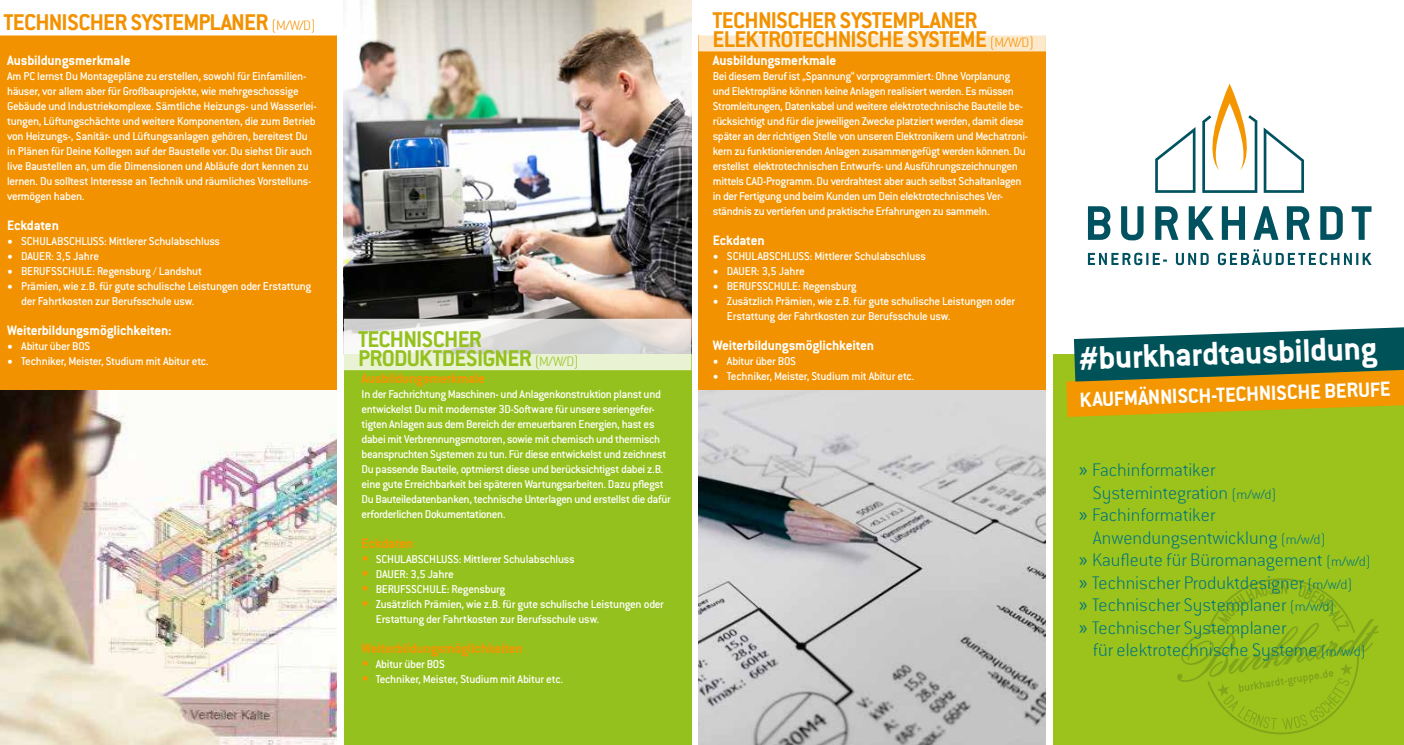
<style>
.page{position:relative;width:1404px;height:745px;background:#fff}
.page>*{position:absolute;margin:0;border:0;box-sizing:border-box;transform-origin:0 0}
.t1{font:700 36px "Conduit ITC Pro";color:#fff}
.t2{font:700 25px/18.8px "Conduit ITC Pro";letter-spacing:-.03em;color:#f39200}
.t3{font:700 25px/18.8px "Conduit ITC Pro";letter-spacing:-.03em;color:#95c11f}
.t4{font:700 22.5px "Conduit ITC Pro";color:#fff}
.t5{font:200 20px "Conduit ITC Pro";color:#00747e}
.t6{font:700 15px "Conduit ITC Pro";letter-spacing:-.01em;color:#fff}
.t7{font:700 15px "Conduit ITC Pro";letter-spacing:-.01em;color:#f49600}
.t8{font:500 12.5px/15px "Conduit ITC Pro";letter-spacing:-.025em;color:#fff}
.s1{font-weight:200;font-size:15px}
.s2{font-family:"Minion Pro";font-weight:400;font-size:15px}
.s3{font-weight:700;font-size:15px;color:#f49600}
.s4{font-family:"Myriad Pro";font-weight:400}
.s5{font-size:15px}
</style>
<div class="page">
<img style="left:344px;top:0;width:347px;height:318px">
<div style="left:344px;top:354px;width:347px;height:390px;background:#95c11f"></div>
<div style="left:0;top:35px;width:337px;height:355px;background:#f39200"></div>
<img style="left:0;top:390px;width:337px;height:354px">
<img style="left:698px;top:390px;width:347px;height:354px">
<div style="left:698px;top:35px;width:347px;height:355px;background:#f39200"></div>
<div style="left:1052px;top:354px;width:351px;height:390px;background:#9bc31c"></div>
<svg style="left:1177px;top:578px;width:201px;height:156px"></svg>
<svg style="left:1087px;top:206px;width:23px;height:34px"></svg>
<svg style="left:1121px;top:206px;width:22px;height:34px"></svg>
<svg style="left:1155px;top:206px;width:23px;height:34px"></svg>
<svg style="left:1188px;top:206px;width:25px;height:34px"></svg>
<svg style="left:1221px;top:206px;width:23px;height:34px"></svg>
<svg style="left:1253px;top:206px;width:25px;height:34px"></svg>
<svg style="left:1286px;top:206px;width:23px;height:34px"></svg>
<svg style="left:1320px;top:206px;width:22px;height:34px"></svg>
<svg style="left:1351px;top:206px;width:20px;height:34px"></svg>
<svg style="left:1263px;top:127px;width:40px;height:66px"></svg>
<svg style="left:1155px;top:127px;width:40px;height:66px"></svg>
<svg style="left:1202px;top:83px;width:55px;height:110px"></svg>
<svg style="left:1087px;top:249px;width:284px;height:16px"></svg>
<svg style="left:1066px;top:327px;width:337px;height:89px;background:#7d813e"></svg>
<div style="left:698px;top:35px;width:348px;height:16px;background:#fce9cc"></div>
<svg style="left:344px;top:318px;width:347px;height:52px"></svg>
<h2 class="t2" style="left:4px;top:13px;width:313px">TECHNISCHER SYSTEMPLANER <span class="s1">(M/W/D)</span></h2>
<p class="t6" style="left:7px;top:52px;width:125px">Ausbildungsmerkmale</p>
<p class="t8" style="left:7px;top:69px;width:311px">Am PC lernst Du Montagepläne zu erstellen, sowohl für Einfamilien&shy;häuser, vor allem aber für Großbauprojekte, wie mehrgeschossige Gebäude und Industriekomplexe. Sämtliche Heizungs- und Wasserlei&shy;tungen, Lüftungschächte und weitere Komponenten, die zum Betrieb von Heizungs-, Sanitär- und Lüftungsanlagen gehören, bereitest Du in Plänen für Deine Kollegen auf der Baustelle vor. Du siehst Dir auch live Baustellen an, um die Dimensionen und Abläufe dort kennen zu lernen. Du solltest Interesse an Technik und räumliches Vorstelluns&shy;vermögen haben.</p>
<p class="t6" style="left:7px;top:217px;width:53px">Eckdaten</p>
<p class="t8" style="left:7px;top:234px;width:214px"><span class="s2">•</span> SCHULABSCHLUSS: Mittlerer Schulabschluss</p>
<p class="t8" style="left:7px;top:249px;width:94px"><span class="s2">•</span> DAUER: 3,5 Jahre</p>
<p class="t8" style="left:7px;top:264px;width:196px"><span class="s2">•</span> BERUFSSCHULE: Regensburg / Landshut</p>
<p class="t8" style="left:21px;top:279px;width:291px;text-indent:-14px"><span class="s2">•</span> Prämien, wie z.B. für gute schulische Leistungen oder Erstattung der Fahrtkosten zur Berufsschule usw.</p>
<p class="t6" style="left:7px;top:322px;width:166px">Weiterbildungsmöglichkeiten:</p>
<p class="t8" style="left:7px;top:339px;width:85px"><span class="s2">•</span> Abitur über BOS</p>
<p class="t8" style="left:7px;top:354px;width:203px"><span class="s2">•</span> Techniker, Meister, Studium mit Abitur etc.</p>
<h2 class="t3" style="left:358px;top:329px;width:222px">TECHNISCHER<br>PRODUKTDESIGNER <span class="s1">(M/W/D)</span></h2>
<p class="t7" style="left:361px;top:369px;width:125px">Ausbildungsmerkmale</p>
<p class="t8" style="left:361px;top:386px;width:311px">In der Fachrichtung Maschinen- und Anlagenkonstruktion planst und entwickelst Du mit modernster 3D-Software für unsere seriengefer&shy;tigten Anlagen aus dem Bereich der erneuerbaren Energien, hast es dabei mit Verbrennungsmotoren, sowie mit chemisch und thermisch beanspruchten Systemen zu tun. Für diese entwickelst und zeichnest Du passende Bauteile, optmierst diese und berücksichtigst dabei z.B. eine gute Erreichbarkeit bei späteren Wartungsarbeiten. Dazu pflegst Du Bauteiledatenbanken, technische Unterlagen und erstellst die dafür erforderlichen Dokumentationen.</p>
<p class="t7" style="left:361px;top:534px;width:53px">Eckdaten</p>
<p class="t8" style="left:361px;top:551px;width:214px"><span class="s3">•</span> SCHULABSCHLUSS: Mittlerer Schulabschluss</p>
<p class="t8" style="left:361px;top:566px;width:94px"><span class="s3">•</span> DAUER: 3,5 Jahre</p>
<p class="t8" style="left:361px;top:581px;width:145px"><span class="s3">•</span> BERUFSSCHULE: Regensburg</p>
<p class="t8" style="left:376px;top:596px;width:290px;text-indent:-14px"><span class="s3">•</span> Zusätzlich Prämien, wie z.B. für gute schulische Leistungen oder<br>Erstattung der Fahrtkosten zur Berufsschule usw.</p>
<p class="t7" style="left:361px;top:639px;width:163px">Weiterbildungsmöglichkeiten</p>
<p class="t8" style="left:361px;top:656px;width:85px"><span class="s3">•</span> Abitur über BOS</p>
<p class="t8" style="left:361px;top:671px;width:203px"><span class="s3">•</span> Techniker, Meister, Studium mit Abitur etc.</p>
<h2 class="t2" style="left:712px;top:11px;width:323px">TECHNISCHER SYSTEMPLANER<br>ELEKTROTECHNISCHE SYSTEME <span class="s1">(M/W/D)</span></h2>
<p class="t6" style="left:712px;top:52px;width:125px">Ausbildungsmerkmale</p>
<p class="t8" style="left:712px;top:69px;width:317px">Bei diesem Beruf ist „Spannung“ vorprogrammiert: Ohne Vorplanung und Elektropläne können keine Anlagen realisiert werden. Es müssen Stromleitungen, Datenkabel und weitere elektrotechnische Bauteile be&shy;rücksichtigt und für die jeweiligen Zwecke platziert werden, damit diese später an der richtigen Stelle von unseren Elektronikern und Mechatroni&shy;kern zu funktionierenden Anlagen zusammengefügt werden können. Du erstellst elektrotechnischen Entwurfs- und Ausführungszeichnungen mittels CAD-Programm. Du verdrahtest aber auch selbst Schaltanlagen in der Fertigung und beim Kunden um Dein elektrotechnisches Ver&shy;ständnis zu vertiefen und praktische Erfahrungen zu sammeln.</p>
<p class="t6" style="left:712px;top:232px;width:53px">Eckdaten</p>
<p class="t8" style="left:712px;top:249px;width:214px"><span class="s2">•</span> SCHULABSCHLUSS: Mittlerer Schulabschluss</p>
<p class="t8" style="left:712px;top:264px;width:94px"><span class="s2">•</span> DAUER: 3,5 Jahre</p>
<p class="t8" style="left:712px;top:279px;width:145px"><span class="s2">•</span> BERUFSSCHULE: Regensburg</p>
<p class="t8" style="left:727px;top:294px;width:290px;text-indent:-14px"><span class="s2">•</span> Zusätzlich Prämien, wie z.B. für gute schulische Leistungen oder<br>Erstattung der Fahrtkosten zur Berufsschule usw.</p>
<p class="t6" style="left:712px;top:337px;width:163px">Weiterbildungsmöglichkeiten</p>
<p class="t8" style="left:712px;top:354px;width:85px"><span class="s2">•</span> Abitur über BOS</p>
<p class="t8" style="left:712px;top:369px;width:203px"><span class="s2">•</span> Techniker, Meister, Studium mit Abitur etc.</p>
<h1 class="t1" style="left:1077px;top:337px;width:300px;rotate:-2deg">#burkhardtausbildung</h1>
<h3 class="t4" style="left:1079px;top:386px;width:312px;rotate:-2deg">KAUFMÄNNISCH-TECHNISCHE BERUFE</h3>
<h3 class="t5" style="left:1078px;top:459px;width:138px"><span class="s4">»</span> Fachinformatiker</h3>
<h3 class="t5" style="left:1092px;top:481px;width:185px">Systemintegration <span class="s5">(m/w/d)</span></h3>
<h3 class="t5" style="left:1078px;top:504px;width:138px"><span class="s4">»</span> Fachinformatiker</h3>
<h3 class="t5" style="left:1092px;top:526px;width:234px">Anwendungsentwicklung <span class="s5">(m/w/d)</span></h3>
<h3 class="t5" style="left:1078px;top:549px;width:293px"><span class="s4">»</span> Kaufleute für Büromanagement <span class="s5">(m/w/d)</span></h3>
<h3 class="t5" style="left:1078px;top:571px;width:275px"><span class="s4">»</span> Technischer Produktdesigner <span class="s5">(m/w/d)</span></h3>
<h3 class="t5" style="left:1078px;top:594px;width:257px"><span class="s4">»</span> Technischer Systemplaner <span class="s5">(m/w/d)</span></h3>
<h3 class="t5" style="left:1078px;top:616px;width:209px"><span class="s4">»</span> Technischer Systemplaner</h3>
<h3 class="t5" style="left:1092px;top:639px;width:274px">für elektrotechnische Systeme <span class="s5">(m/w/d)</span></h3>
</div>
